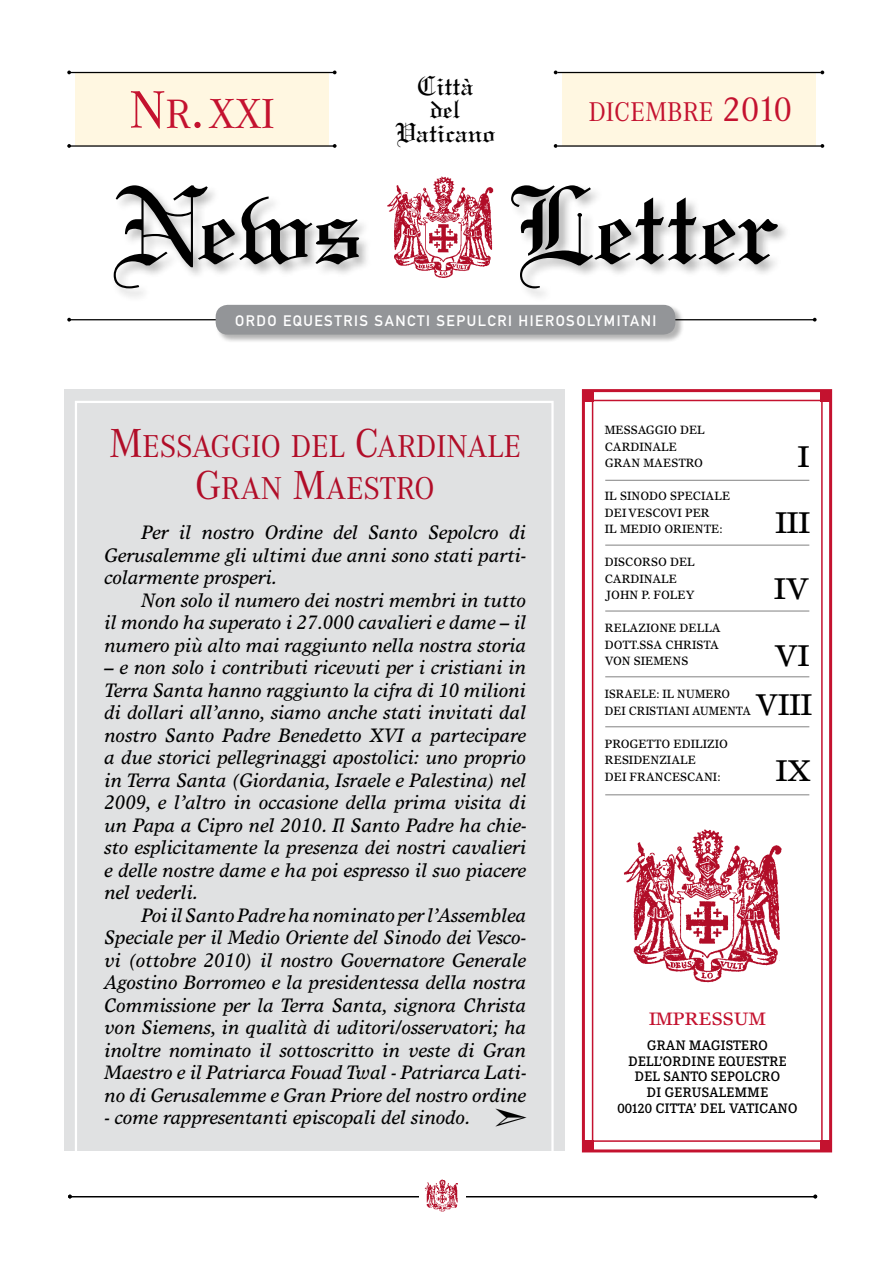
<style>
.page{position:relative;width:893px;height:1263px;background:#fff}
.page>*{position:absolute;margin:0;border:0;box-sizing:border-box;transform-origin:0 0}
.t1{font:117.15px "Linotext";color:#000}
.t2{font:43.5px "Corporate A";color:#c4122f}
.t3{font:32.7px/42px "Corporate A";color:#b10d28;text-align:center}
.t4{font:30px/65.6px "Times Europa";color:#000}
.t5{font:29.1px/23.5px "Linotext";color:#000;text-align:center}
.t6{font:28.05px "Corporate A";color:#c4122f;scale:.96 1}
.t7{font:italic 19.5px/22.5px "Times Europa";color:#000;text-align:justify;scale:.96 1}
.t8{font:18px "Times Europa";color:#c4122f}
.t9{font:15px "DIN Mittelschrift Std";letter-spacing:.1em;color:#fff}
.t10{font:500 13.5px/15.8px "Corporate EBQ";letter-spacing:.03em;color:#000;text-align:center}
.t11{font:12px/16.5px "Times Europa";color:#000;scale:.95 1}
.t12{font:12px/16.5px "Times Europa";color:#000;scale:.92 1}
.s1{font-size:54.45px}
.s2{font-size:42.45px}
.s3{font-size:36px}
.s4{font-size:42px}
</style>
<div class="page">
<div style="left:64px;top:389px;width:501px;height:761px;background:#e0e1e2"></div>
<div style="left:592px;top:400px;width:231px;height:742px;background:#fff;border:2px solid #c4122f"></div>
<div style="left:582px;top:389px;width:250px;height:763px;border:3px solid #c4122f"></div>
<hr style="left:70px;top:1196px;width:746px;height:1px;background:#000">
<div style="left:419px;top:1184px;width:47px;height:19px;background:#fff"></div>
<svg style="left:424px;top:1179px;width:34px;height:33px"></svg>
<div style="left:75px;top:72px;width:253px;height:74px;background:#fff7e1"></div>
<div style="left:563px;top:72px;width:253px;height:74px;background:#fff7e1"></div>
<div style="left:112px;top:184px;width:679px;height:119px;background:#000;opacity:.3"></div>
<div style="left:383px;top:169px;width:125px;height:121px;background:#fff"></div>
<img style="left:387px;top:176px;width:107px;height:102px">
<hr style="left:70px;top:145px;width:264px;height:2px;background:#000">
<hr style="left:70px;top:72px;width:264px;height:1px;background:#000">
<hr style="left:557px;top:145px;width:264px;height:2px;background:#000">
<hr style="left:69px;top:319px;width:746px;height:1px;background:#000">
<hr style="left:557px;top:72px;width:264px;height:1px;background:#000">
<svg style="left:554px;top:144px;width:3px;height:4px"></svg>
<svg style="left:333px;top:144px;width:4px;height:4px"></svg>
<svg style="left:67px;top:144px;width:4px;height:4px"></svg>
<svg style="left:67px;top:318px;width:4px;height:4px"></svg>
<svg style="left:813px;top:318px;width:4px;height:4px"></svg>
<svg style="left:820px;top:144px;width:4px;height:4px"></svg>
<svg style="left:820px;top:71px;width:4px;height:3px"></svg>
<div style="left:215px;top:304px;width:469px;height:39px;background:#000;opacity:.3"></div>
<div style="left:216px;top:305px;width:459px;height:30px;background:#939598;border-radius:12px"></div>
<div style="left:583px;top:391px;width:11px;height:11px;background:#c4122f"></div>
<div style="left:821px;top:391px;width:10px;height:11px;background:#c4122f"></div>
<div style="left:583px;top:1140px;width:11px;height:11px;background:#c4122f"></div>
<div style="left:821px;top:1140px;width:10px;height:11px;background:#c4122f"></div>
<img style="left:623px;top:829px;width:159px;height:154px">
<div style="left:75px;top:401px;width:479px;height:763px;border:2px solid #fff"></div>
<hr style="left:605px;top:480px;width:204px;height:1px;background:#000">
<hr style="left:605px;top:545px;width:204px;height:1px;background:#000">
<hr style="left:605px;top:611px;width:204px;height:1px;background:#000">
<hr style="left:605px;top:676px;width:204px;height:1px;background:#000">
<hr style="left:605px;top:726px;width:204px;height:1px;background:#000">
<hr style="left:605px;top:794px;width:204px;height:1px;background:#000">
<h3 class="t5" style="left:395px;top:73px;width:102px">Città<br>del<br>Vaticano</h3>
<h2 class="t2" style="left:129px;top:89px;width:147px"><span class="s1">N</span><span class="s2">R</span><span class="s1">.</span>XXI</h2>
<h3 class="t6" style="left:589px;top:97px;width:214px">DICEMBRE <span class="s3">2010</span></h3>
<h1 class="t1" style="left:112px;top:156px;width:253px">News</h1>
<h1 class="t1" style="left:510px;top:156px;width:272px">Letter</h1>
<p class="t9" style="left:235px;top:312px;width:423px">ORDO EQUESTRIS SANCTI SEPULCRI HIEROSOLYMITANI</p>
<h3 class="t3" style="left:109px;top:426px;width:413px"><span class="s4">M</span>ESSAGGIO DEL <span class="s4">C</span>ARDINALE<br><span class="s4">G</span>RAN <span class="s4">M</span>AESTRO</h3>
<p class="t7" style="left:104px;top:521px;width:441px;text-indent:37px">Per il nostro Ordine del Santo Sepolcro di Gerusalemme gli ultimi due anni sono stati parti&shy;colarmente prosperi.</p>
<p class="t7" style="left:104px;top:588px;width:441px;text-indent:37px">Non solo il numero dei nostri membri in tutto il mondo ha superato i 27.000 cavalieri e dame – il numero più alto mai raggiunto nella nostra storia</p>
<p class="t7" style="left:104px;top:656px;width:441px">– e non solo i contributi ricevuti per i cristiani in Terra Santa hanno raggiunto la cifra di 10 milioni di dollari all’anno, siamo anche stati invitati dal nostro Santo Padre Benedetto XVI a partecipare a due storici pellegrinaggi apostolici: uno proprio in Terra Santa (Giordania, Israele e Palestina) nel 2009, e l’altro in occasione della prima visita di un Papa a Cipro nel 2010. Il Santo Padre ha chie&shy;sto esplicitamente la presenza dei nostri cavalieri e delle nostre dame e ha poi espresso il suo piacere nel vederli.</p>
<p class="t7" style="left:104px;top:903px;width:441px;text-indent:37px">Poi il Santo Padre ha nominato per l’Assemblea Speciale per il Medio Oriente del Sinodo dei Vesco&shy;vi (ottobre 2010) il nostro Governatore Generale Agostino Borromeo e la presidentessa della nostra Commissione per la Terra Santa, signora Christa von Siemens, in qualità di uditori/osservatori; ha inoltre nominato il sottoscritto in veste di Gran Maestro e il Patriarca Fouad Twal - Patriarca Lati&shy;no di Gerusalemme e Gran Priore del nostro ordine</p>
<p class="t7" style="left:104px;top:1106px;width:383px">- come rappresentanti episcopali del sinodo.</p>
<p class="t11" style="left:605px;top:422px;width:107px">MESSAGGIO DEL<br>CARDINALE<br>GRAN MAESTRO</p>
<p class="t11" style="left:605px;top:488px;width:25px">IL SINODO</p>
<p class="t11" style="left:670px;top:488px;width:42px">SPECIALE</p>
<p class="t11" style="left:605px;top:504px;width:9px">DEI</p>
<h3 class="t4" style="left:798px;top:423px;width:12px">I</h3>
<p class="t11" style="left:605px;top:504px;width:103px;text-indent:23px">VES COVI PER<br>IL MEDIO</p>
<h3 class="t4" style="left:774px;top:490px;width:36px">III<br>IV</h3>
<p class="t11" style="left:664px;top:521px;width:10px">ORIENTE</p>
<p class="t11" style="left:719px;top:521px;width:5px">:</p>
<p class="t11" style="left:605px;top:554px;width:40px">DISCORSO</p>
<p class="t11" style="left:670px;top:554px;width:10px">DEL</p>
<p class="t11" style="left:605px;top:570px;width:69px">CARDINALE<br>JOHN P. FOLE</p>
<p class="t11" style="left:686px;top:587px;width:11px">Y</p>
<p class="t11" style="left:605px;top:620px;width:124px">RELAZIONE DELLA<br>DOTT.SSA CHRISTA<br>VON SIEMENS</p>
<p class="t12" style="left:605px;top:686px;width:160px">ISRAELE: IL NUMERO<br>DEI CRISTIANI AUMENTA</p>
<p class="t11" style="left:605px;top:735px;width:131px">PROGETTO EDILIZIO<br>RESIDENZIALE<br>DEI FRANCESCANI:</p>
<h3 class="t4" style="left:755px;top:631px;width:55px;line-height:48.9px;text-indent:19px">VI<br>VIII</h3>
<h3 class="t4" style="left:776px;top:737px;width:36px">IX</h3>
<p class="t8" style="left:649px;top:1008px;width:50px">IMPRESSU</p>
<p class="t8" style="left:749px;top:1008px;width:18px">M</p>
<p class="t10" style="left:617px;top:1037px;width:182px">GRAN MAGISTERO<br>DELL’ORDINE EQUESTRE<br>DEL SANTO SEPOLCRO<br>DI GERUSALEMME<br>00120 CITTA’ DEL VATICANO</p>
</div>
